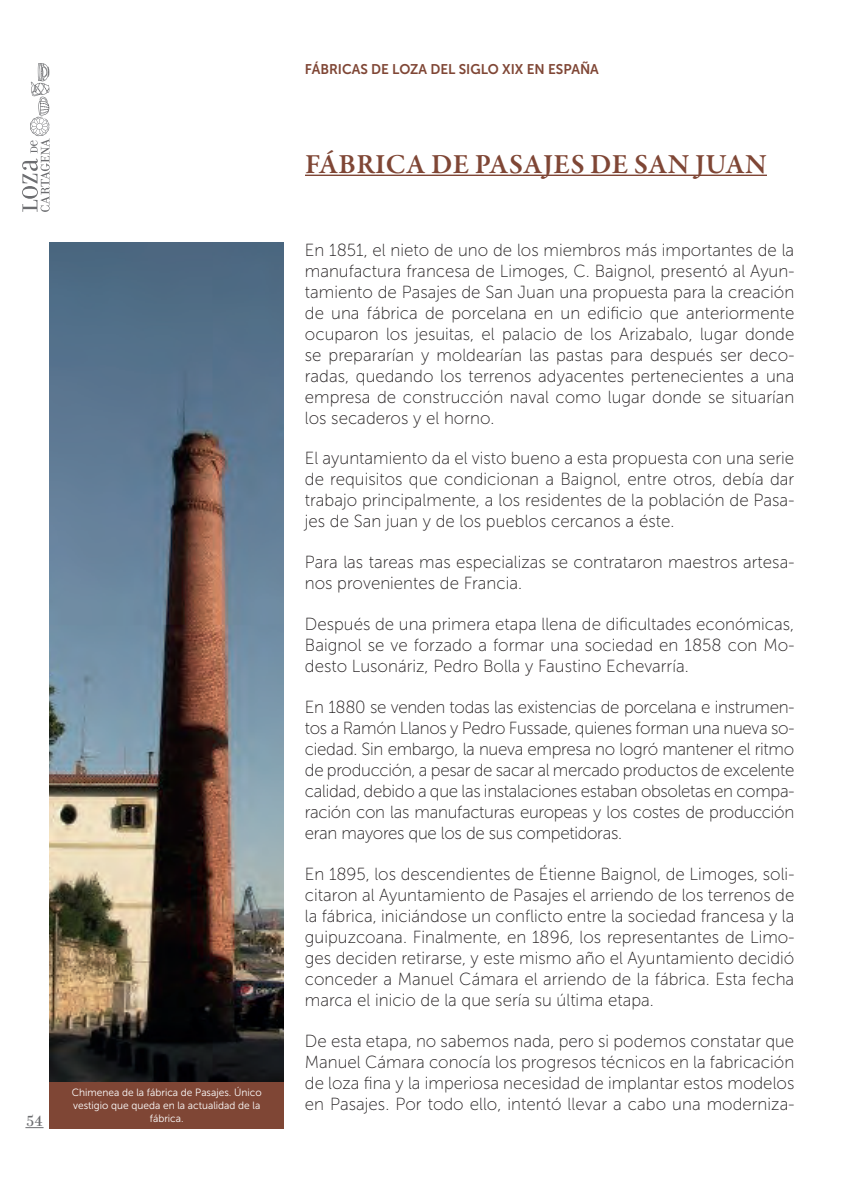
<style>
.page{position:relative;width:844px;height:1191px;background:#fff}
.page>*{position:absolute;margin:0;border:0;box-sizing:border-box;transform-origin:0 0}
.t1{font:600 28px "Garamond Premr Pro";letter-spacing:.015em;color:#7f4635}
.t2{font:17.5px/21px "Museo Sans 100";color:#231f20;text-align:justify;scale:.96 1}
.t3{font:15.75px "Filosofia Unicase OT";color:#6c6d70}
.t4{font:14px "Museo Sans 700";color:#7f4635;scale:.96 1}
.t5{font:10.5px/12.6px "Museo Sans 300";color:#fff;text-align:center;scale:.96 1}
</style>
<div class="page">
<hr style="left:305px;top:175px;width:461px;height:1px;background:#7f4635">
<img style="left:50px;top:242px;width:234px;height:839px">
<div style="left:50px;top:1081px;width:234px;height:47px;background:#7f4635"></div>
<svg style="left:22px;top:63px;width:28px;height:149px"></svg>
<svg style="left:25px;top:1127px;width:19px;height:1px"></svg>
<p class="t3" style="left:26px;top:1111px;width:18px">54</p>
<p class="t5" style="left:72px;top:1086px;width:199px">Chimenea de la fábrica de Pasajes. Único vestigio que queda en la actualidad de la fábrica.</p>
<p class="t4" style="left:305px;top:61px;width:308px">FÁBRICAS DE LOZA DEL SIGLO XIX EN ESPAÑA</p>
<h1 class="t1" style="left:305px;top:147px;width:463px">FÁBRICA DE PASAJES DE SAN JUAN</h1>
<p class="t2" style="left:305px;top:239px;width:511px">En 1851, el nieto de uno de los miembros más importantes de la manufactura francesa de Limoges, C. Baignol, presentó al Ayun&shy;tamiento de Pasajes de San Juan una propuesta para la creación de una fábrica de porcelana en un edificio que anteriormente ocuparon los jesuitas, el palacio de los Arizabalo, lugar donde se prepararían y moldearían las pastas para después ser deco&shy;radas, quedando los terrenos adyacentes pertenecientes a una empresa de construcción naval como lugar donde se situarían los secaderos y el horno.</p>
<p class="t2" style="left:305px;top:448px;width:511px">El ayuntamiento da el visto bueno a esta propuesta con una serie de requisitos que condicionan a Baignol, entre otros, debía dar trabajo principalmente, a los residentes de la población de Pasa&shy;jes de San juan y de los pueblos cercanos a éste.</p>
<p class="t2" style="left:305px;top:552px;width:511px">Para las tareas mas especializas se contrataron maestros artesa&shy;nos provenientes de Francia.</p>
<p class="t2" style="left:305px;top:614px;width:511px">Después de una primera etapa llena de dificultades económicas, Baignol se ve forzado a formar una sociedad en 1858 con Mo&shy;desto Lusonáriz, Pedro Bolla y Faustino Echevarría.</p>
<p class="t2" style="left:305px;top:696px;width:511px">En 1880 se venden todas las existencias de porcelana e instrumen&shy;tos a Ramón Llanos y Pedro Fussade, quienes forman una nueva so&shy;ciedad. Sin embargo, la nueva empresa no logró mantener el ritmo de producción, a pesar de sacar al mercado productos de excelente calidad, debido a que las instalaciones estaban obsoletas en compa&shy;ración con las manufacturas europeas y los costes de producción eran mayores que los de sus competidoras.</p>
<p class="t2" style="left:305px;top:863px;width:511px">En 1895, los descendientes de Étienne Baignol, de Limoges, soli&shy;citaron al Ayuntamiento de Pasajes el arriendo de los terrenos de la fábrica, iniciándose un conflicto entre la sociedad francesa y la guipuzcoana. Finalmente, en 1896, los representantes de Limo&shy;ges deciden retirarse, y este mismo año el Ayuntamiento decidió conceder a Manuel Cámara el arriendo de la fábrica. Esta fecha marca el inicio de la que sería su última etapa.</p>
<p class="t2" style="left:305px;top:1030px;width:511px">De esta etapa, no sabemos nada, pero si podemos constatar que Manuel Cámara conocía los progresos técnicos en la fabricación de loza fina y la imperiosa necesidad de implantar estos modelos en Pasajes. Por todo ello, intentó llevar a cabo una moderniza-</p>
</div>
